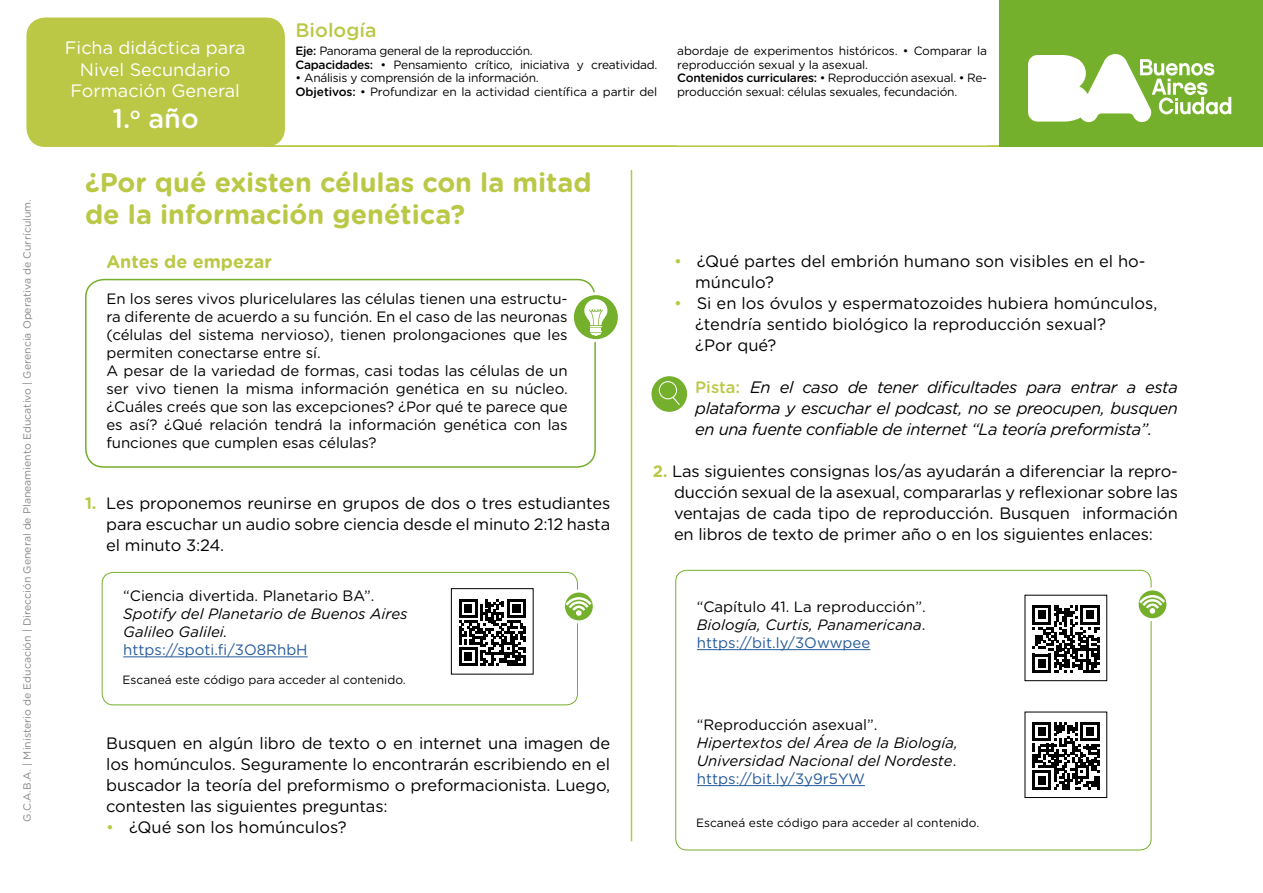
<style>
.page{position:relative;width:1263px;height:893px;background:#fff}
.page>*{position:absolute;margin:0;border:0;box-sizing:border-box;transform-origin:0 0}
.t1{font:700 27px/32.4px "Gotham Rounded";color:#bac846}
.t2{font:500 27px "Gotham Rounded";color:#fff}
.t3{font:500 19.5px "Gotham Rounded";color:#bac846}
.t4{font:18px/21.6px "Gotham Rounded";color:#fff;text-align:center}
.t5{font:700 18px "Gotham Rounded";color:#bac846}
.t6{font:16.5px/21px "Gotham Rounded";letter-spacing:-.01em;color:#000;text-align:justify}
.t7{font:italic 16.5px/21px "Gotham Rounded";letter-spacing:-.025em;color:#000;text-align:justify}
.t8{font:15px/18px "Gotham Rounded";letter-spacing:-.005em;color:#000}
.t9{font:italic 15px/18px "Gotham Rounded";color:#000}
.t10{font:15px "Gotham Rounded";color:#275b9b}
.t11{font:12px/13.5px "Gotham Rounded";letter-spacing:-.02em;color:#000}
.t12{font:12px "Gotham Rounded";color:#000}
.t13{font:10.5px "Gotham Rounded";color:#878787}
.s1{font-weight:500}
.s2{font-weight:700;color:#bac846}
.s3{color:#bac846}
.s4{font-weight:500;font-style:normal;color:#bac846}
.s5{font-style:italic}
.s6{color:#275b9b}
.s7{font-style:normal}
.s8{font-style:normal;color:#275b9b}
</style>
<div class="page">
<div style="left:27px;top:18px;width:257px;height:128px;background:#bac846;border-radius:18px"></div>
<div style="left:26px;top:18px;width:259px;height:129px;border:2px solid #bac846;border-radius:18px"></div>
<hr style="left:264px;top:145px;width:999px;height:2px;background:#bac846">
<div style="left:85px;top:279px;width:511px;height:189px;border:2px solid #74b02b;border-radius:18px"></div>
<svg style="left:572px;top:294px;width:47px;height:47px"></svg>
<div style="left:571px;top:292px;width:50px;height:50px;border:3px solid #fff;border-radius:50%"></div>
<svg style="left:584px;top:299px;width:23px;height:37px"></svg>
<hr style="left:631px;top:170px;width:1px;height:671px;background:#bac846">
<div style="left:102px;top:572px;width:476px;height:133px;border:1px solid #74b02b;border-radius:11px"></div>
<svg style="left:459px;top:599px;width:67px;height:67px"></svg>
<div style="left:451px;top:588px;width:82px;height:86px;border:1px solid #000"></div>
<hr style="left:123px;top:656px;width:185px;height:1px;background:#275b9b">
<svg style="left:563px;top:591px;width:31px;height:31px"></svg>
<div style="left:562px;top:590px;width:34px;height:33px;border:3px solid #fff;border-radius:50%"></div>
<svg style="left:566px;top:597px;width:25px;height:19px"></svg>
<div style="left:999px;top:0;width:264px;height:147px;background:#74b02b"></div>
<svg style="left:1028px;top:54px;width:203px;height:68px"></svg>
<svg style="left:650px;top:375px;width:39px;height:38px"></svg>
<div style="left:648px;top:373px;width:42px;height:42px;border:3px solid #fff;border-radius:50%"></div>
<svg style="left:659px;top:381px;width:21px;height:24px"></svg>
<div style="left:675px;top:570px;width:476px;height:280px;border:1px solid #74b02b;border-radius:11px"></div>
<svg style="left:1032px;top:606px;width:67px;height:66px"></svg>
<svg style="left:1032px;top:722px;width:67px;height:67px"></svg>
<hr style="left:697px;top:649px;width:173px;height:1px;background:#275b9b">
<hr style="left:697px;top:785px;width:168px;height:1px;background:#275b9b">
<svg style="left:1137px;top:589px;width:31px;height:31px"></svg>
<div style="left:1135px;top:587px;width:34px;height:34px;border:3px solid #fff;border-radius:50%"></div>
<svg style="left:1139px;top:595px;width:26px;height:19px"></svg>
<p class="t13" style="left:20px;top:821px;width:624px;rotate:-90deg">G.C.A.B.A. | Ministerio de Educación | Dirección General de Planeamiento Educativo | Gerencia Operativa de Currículum.</p>
<p class="t4" style="left:65px;top:36px;width:182px">Ficha didáctica para<br>Nivel Secundario<br>Formación General</p>
<h1 class="t2" style="left:113px;top:99px;width:88px">1.<sup>o</sup> año</h1>
<p class="t3" style="left:296px;top:16px;width:82px">Biología</p>
<p class="t11" style="left:296px;top:44px;width:363px"><span class="s1">Eje:</span> Panorama general de la reproducción.<br><span class="s1">Capacidades:</span> • Pensamiento crítico, iniciativa y creatividad.</p>
<p class="t11" style="left:296px;top:71px;width:363px">• Análisis y comprensión de la información.<br><span class="s1">Objetivos:</span> • Profundizar en la actividad científica a partir del</p>
<h1 class="t1" style="left:85px;top:165px;width:508px">¿Por qué existen células con la mitad de la información genética?</h1>
<p class="t11" style="left:677px;top:44px;width:311px">abordaje de experimentos históricos. • Comparar la reproducción sexual y la asexual.<br><span class="s1">Contenidos curriculares:</span> • Reproducción asexual. • Re&shy;producción sexual: células sexuales, fecundación.</p>
<p class="t5" style="left:107px;top:248px;width:167px">Antes de empezar</p>
<p class="t8" style="left:107px;top:289px;width:463px">En los seres vivos pluricelulares las células tienen una estructu&shy;ra diferente de acuerdo a su función. En el caso de las neuronas (células del sistema nervioso), tienen prolongaciones que les permiten conectarse entre sí.<br>A pesar de la variedad de formas, casi todas las células de un ser vivo tienen la misma información genética en su núcleo. ¿Cuáles creés que son las excepciones? ¿Por qué te parece que es así? ¿Qué relación tendrá la información genética con las funciones que cumplen esas células?</p>
<p class="t6" style="left:106px;top:491px;width:505px;text-indent:-21px"><span class="s2">1.</span> Les proponemos reunirse en grupos de dos o tres estudiantes para escuchar un audio sobre ciencia desde el minuto 2:12 hasta el minuto 3:24.</p>
<p class="t8" style="left:123px;top:586px;width:253px">“Ciencia divertida. Planetario BA”.</p>
<p class="t9" style="left:123px;top:604px;width:286px">Spotify del Planetario de Buenos Aires<br>Galileo Galilei.</p>
<p class="t10" style="left:123px;top:640px;width:186px">https://spoti.fi/3O8RhbH</p>
<p class="t12" style="left:122px;top:672px;width:285px">Escaneá este código para acceder al contenido.</p>
<p class="t6" style="left:106px;top:732px;width:505px">Busquen en algún libro de texto o en internet una imagen de los homúnculos. Seguramente lo encontrarán escribiendo en el buscador la teoría del preformismo o preformacionista. Luego, contesten las siguientes preguntas:</p>
<p class="t6" style="left:106px;top:816px;width:242px"><span class="s3">•</span> ¿Qué son los homúnculos?</p>
<p class="t6" style="left:695px;top:250px;width:452px;text-indent:-21px"><span class="s3">•</span> ¿Qué partes del embrión humano son visibles en el ho&shy;múnculo?</p>
<p class="t6" style="left:695px;top:292px;width:464px;text-align:left;text-indent:-21px"><span class="s3">•</span> Si en los óvulos y espermatozoides hubiera homúnculos, ¿tendría sentido biológico la reproducción sexual?<br>¿Por qué?</p>
<p class="t7" style="left:695px;top:376px;width:484px"><span class="s4">Pista:</span> En el caso de tener dificultades para entrar a esta plataforma y escuchar el podcast, no se preocupen, busquen en una fuente confiable de internet “La teoría preformista”.</p>
<p class="t6" style="left:674px;top:460px;width:505px;text-indent:-21px"><span class="s2">2.</span> Las siguientes consignas los/as ayudarán a diferenciar la repro&shy;ducción sexual de la asexual, compararlas y reflexionar sobre las ventajas de cada tipo de reproducción. Busquen información en libros de texto de primer año o en los siguientes enlaces:</p>
<p class="t8" style="left:697px;top:597px;width:230px;text-align:justify">“Capítulo 41. La reproducción”.<br><span class="s5">Biología, Curtis, Panamericana</span>. <span class="s6">https://bit.ly/3Owwpee</span></p>
<p class="t8" style="left:697px;top:715px;width:182px">“Reproducción asexual”.</p>
<p class="t9" style="left:697px;top:733px;width:262px;text-align:justify">Hipertextos del Área de la Biología, Universidad Nacional del Nordeste<span class="s7">. </span><span class="s8">https://bit.ly/3y9r5YW</span></p>
<p class="t12" style="left:696px;top:814px;width:285px">Escaneá este código para acceder al contenido.</p>
</div>
